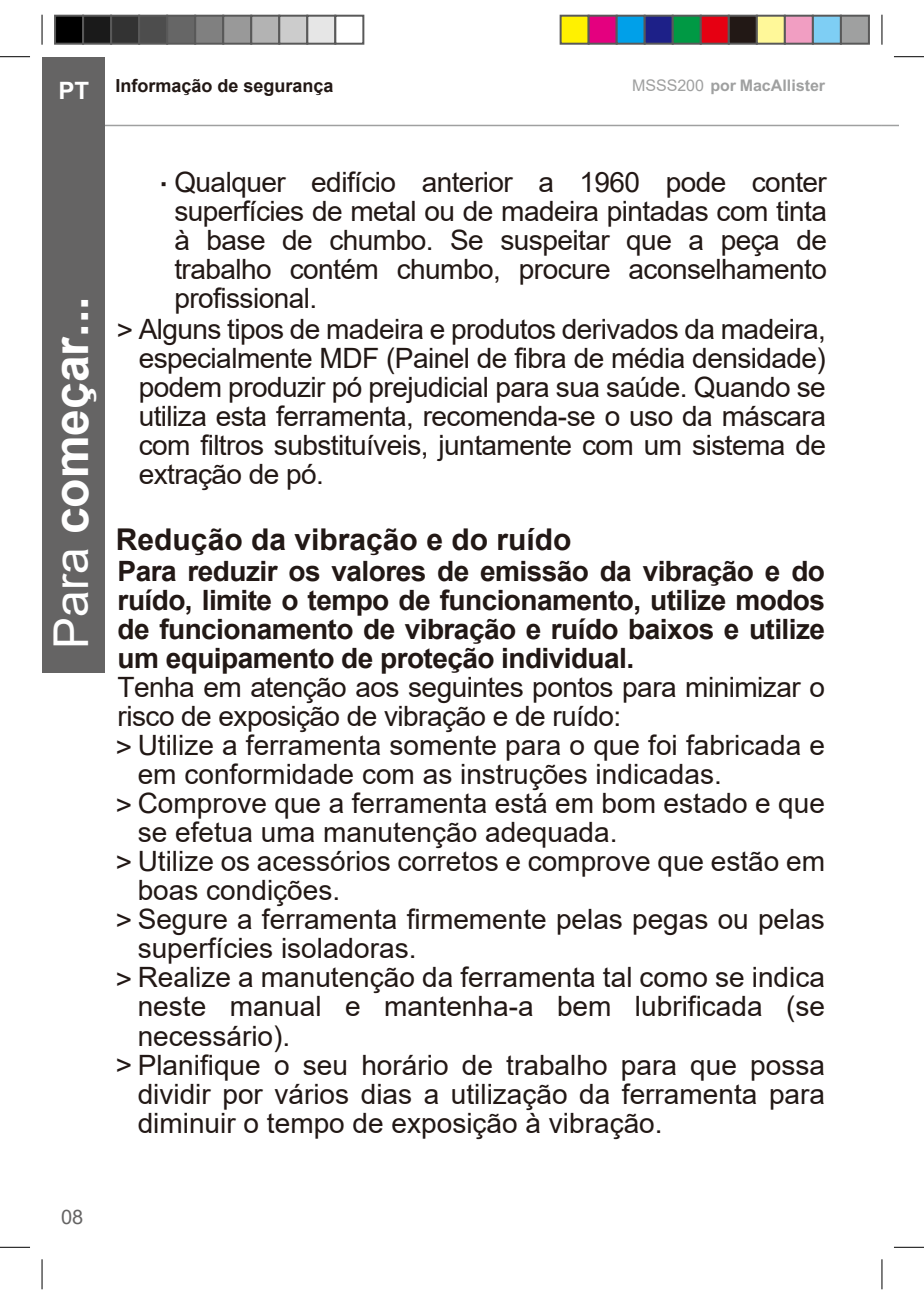
<style>
.page{position:relative;width:924px;height:1304px;background:#fff}
.page>*{position:absolute;margin:0;border:0;box-sizing:border-box;transform-origin:0 0}
.t1{font:700 48px "Arial";color:#fff}
.t2{font:700 30px "Arial";color:#221815}
.t3{font:28px/58px "Arial";letter-spacing:-.02em;color:#221815}
.t4{font:28px/58px "Arial";color:#221815}
.t5{font:700 28px/29px "Arial";letter-spacing:-.02em;color:#221815;text-align:justify}
.t6{font:20px "Arial";color:#656464}
.t7{font:700 18px "Arial";color:#221815}
.t8{font:700 16px "Arial";color:#9fa0a0}
.s1{font-size:24px;color:#fff}
.s2{font-weight:400}
.s3{font-weight:700}
</style>
<div class="page">
<hr style="left:104px;top:125px;width:777px;height:1px;background:#9fa0a0">
<div style="left:42px;top:57px;width:63px;height:615px;background:#656464"></div>
<svg style="left:881px;top:125px;width:17px;height:1px"></svg>
<hr style="left:0;top:56px;width:30px;height:1px;background:#000">
<hr style="left:893px;top:56px;width:30px;height:1px;background:#000">
<hr style="left:0;top:1247px;width:30px;height:1px;background:#000">
<hr style="left:893px;top:1247px;width:30px;height:1px;background:#000">
<hr style="left:42px;top:15px;width:1px;height:30px;background:#000">
<hr style="left:42px;top:1259px;width:1px;height:30px;background:#000">
<hr style="left:881px;top:15px;width:1px;height:30px;background:#000">
<hr style="left:881px;top:1259px;width:1px;height:30px;background:#000">
<div style="left:54px;top:15px;width:30px;height:30px;background:#000;border:2px solid #595959"></div>
<div style="left:82px;top:15px;width:30px;height:30px;background:#1a1a1a;border:2px solid #595959"></div>
<div style="left:110px;top:15px;width:30px;height:30px;background:#333;border:2px solid #595959"></div>
<div style="left:138px;top:15px;width:30px;height:30px;background:#4d4d4d;border:2px solid #595959"></div>
<div style="left:166px;top:15px;width:30px;height:30px;background:#666;border:2px solid #595959"></div>
<div style="left:194px;top:15px;width:30px;height:30px;background:#808080;border:2px solid #595959"></div>
<div style="left:222px;top:15px;width:30px;height:30px;background:#999;border:2px solid #595959"></div>
<div style="left:250px;top:15px;width:30px;height:30px;background:#b3b3b3;border:2px solid #595959"></div>
<div style="left:278px;top:15px;width:30px;height:30px;background:#ccc;border:2px solid #595959"></div>
<div style="left:306px;top:15px;width:30px;height:30px;background:#e6e6e6;border:2px solid #595959"></div>
<div style="left:334px;top:15px;width:30px;height:30px;background:#fff;border:2px solid #595959"></div>
<div style="left:559px;top:15px;width:30px;height:30px;background:#fff100;border:2px solid #595959"></div>
<div style="left:587px;top:15px;width:30px;height:30px;background:#e4007f;border:2px solid #595959"></div>
<div style="left:615px;top:15px;width:30px;height:30px;background:#00a0e9;border:2px solid #595959"></div>
<div style="left:643px;top:15px;width:30px;height:30px;background:#1d2088;border:2px solid #595959"></div>
<div style="left:671px;top:15px;width:30px;height:30px;background:#094;border:2px solid #595959"></div>
<div style="left:699px;top:15px;width:30px;height:30px;background:#e60012;border:2px solid #595959"></div>
<div style="left:727px;top:15px;width:30px;height:30px;background:#221815;border:2px solid #595959"></div>
<div style="left:755px;top:15px;width:30px;height:30px;background:#fff899;border:2px solid #595959"></div>
<div style="left:783px;top:15px;width:30px;height:30px;background:#f19ec2;border:2px solid #595959"></div>
<div style="left:811px;top:15px;width:30px;height:30px;background:#7ecef4;border:2px solid #595959"></div>
<div style="left:839px;top:15px;width:30px;height:30px;background:#9fa0a0;border:2px solid #595959"></div>
<p class="t7" style="left:58px;top:73px;width:276px"><span class="s1">PT</span> Informação de segurança</p>
<p class="t8" style="left:631px;top:76px;width:194px"><span class="s2">MSSS200</span> por MacAllister</p>
<h1 class="t1" style="left:37px;top:649px;width:354px;rotate:-90deg"><span class="s2">Para</span> começar...</h1>
<p class="t3" style="left:160px;top:153px;width:668px"><span class="s3">∙</span> Qualquer edifício anterior a 1960 pode conter</p>
<p class="t3" style="left:174px;top:182px;width:653px">superfícies de metal ou de madeira pintadas com tinta</p>
<p class="t3" style="left:174px;top:211px;width:653px">à base de chumbo. Se suspeitar que a peça de</p>
<p class="t3" style="left:174px;top:240px;width:653px">trabalho contém chumbo, procure aconselhamento</p>
<p class="t3" style="left:174px;top:269px;width:144px">profissional.</p>
<p class="t3" style="left:117px;top:300px;width:710px">&gt; Alguns tipos de madeira e produtos derivados da madeira,</p>
<p class="t3" style="left:139px;top:329px;width:688px">especialmente MDF (Painel de fibra de média densidade)</p>
<p class="t3" style="left:139px;top:358px;width:688px">podem produzir pó prejudicial para sua saúde. Quando se</p>
<p class="t3" style="left:139px;top:387px;width:688px">utiliza esta ferramenta, recomenda-se o uso da máscara</p>
<p class="t3" style="left:139px;top:416px;width:688px">com filtros substituíveis, juntamente com um sistema de</p>
<p class="t3" style="left:139px;top:445px;width:187px">extração de pó.</p>
<p class="t2" style="left:116px;top:518px;width:457px">Redução da vibração e do ruído</p>
<p class="t5" style="left:118px;top:557px;width:708px">Para reduzir os valores de emissão da vibração e do ruído, limite o tempo de funcionamento, utilize modos de funcionamento de vibração e ruído baixos e utilize um equipamento de proteção individual.</p>
<p class="t3" style="left:116px;top:672px;width:710px;line-height:29.4px">Tenha em atenção aos seguintes pontos para minimizar o risco de exposição de vibração e de ruído:<br>&gt; Utilize a ferramenta somente para o que foi fabricada e</p>
<p class="t3" style="left:116px;top:774px;width:710px;text-align:justify">&gt; Comprove que a ferramenta está em bom estado e que &gt; Utilize os acessórios corretos e comprove que estão em &gt; Segure a ferramenta firmemente pelas pegas ou pelas &gt; Realize a manutenção da ferramenta tal como se indica</p>
<p class="t4" style="left:138px;top:745px;width:688px">em conformidade com as instruções indicadas.<br>se efetua uma manutenção adequada.<br>boas condições.<br>superfícies isoladoras.<br>neste manual e mantenha-a bem lubrificada (se</p>
<p class="t4" style="left:138px;top:1006px;width:688px">necessário).<br>dividir por vários dias a utilização da ferramenta para</p>
<p class="t4" style="left:138px;top:1093px;width:526px">diminuir o tempo de exposição à vibração.</p>
<p class="t4" style="left:116px;top:1035px;width:710px">&gt; Planifique o seu horário de trabalho para que possa</p>
<p class="t6" style="left:61px;top:1204px;width:24px">08</p>
</div>
